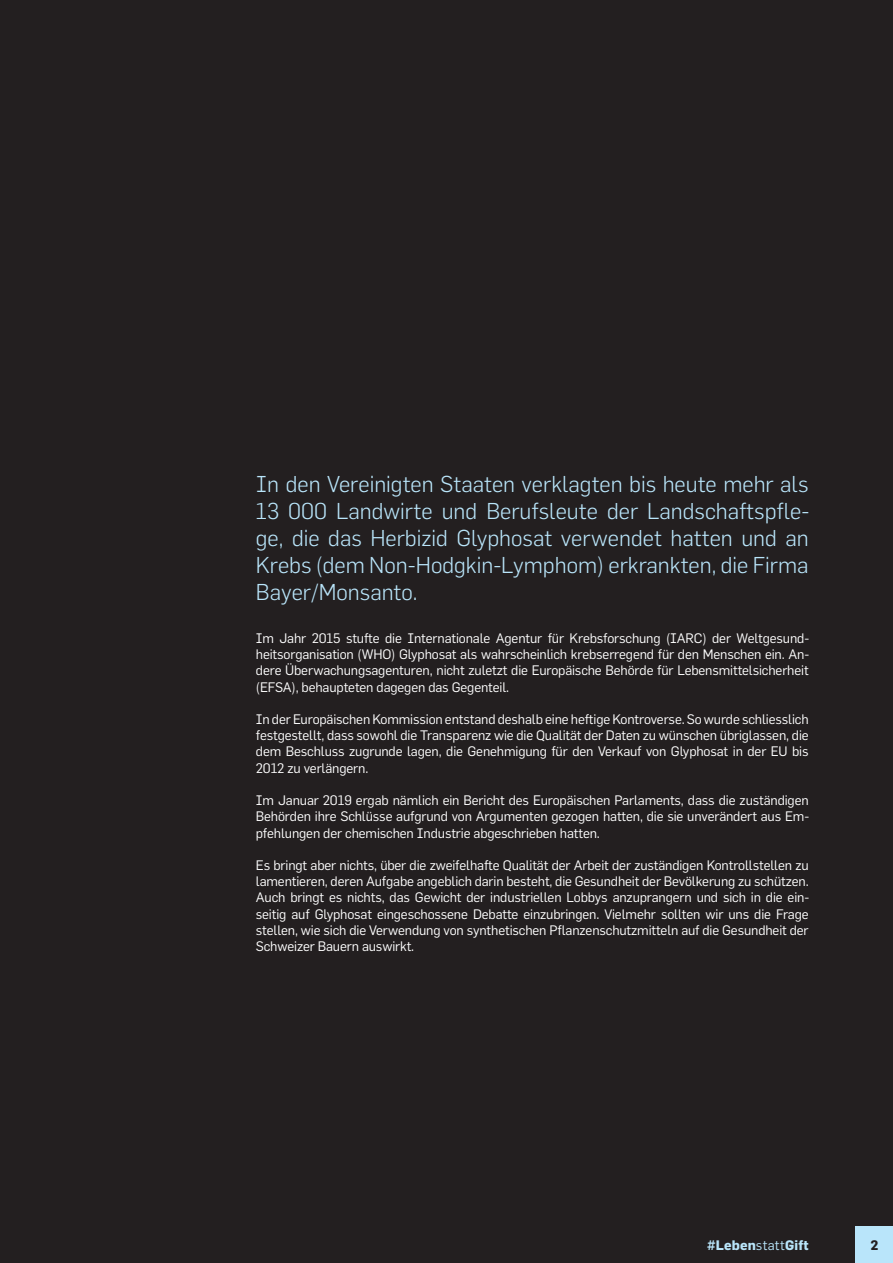
<style>
.page{position:relative;width:893px;height:1263px;background:#231f20}
.page>*{position:absolute;margin:0;border:0;box-sizing:border-box;transform-origin:0 0}
.t1{font:300 22.5px/27px "Flama";color:#b9e5fa;text-align:justify}
.t2{font:13.5px/16.2px "Flama";letter-spacing:-.01em;color:#fff;text-align:justify}
.t3{font:700 13.5px "Flama";letter-spacing:.015em;color:#b9e5fa}
.t4{font:700 13.5px "Flama";color:#231f20}
.s1{font-weight:400}
</style>
<div class="page">
<div style="left:856px;top:1227px;width:37px;height:36px;background:#b9e5fa"></div>
<p class="t1" style="left:256px;top:470px;width:555px">In den Vereinigten Staaten verklagten bis heute mehr als 13 000 Landwirte und Berufsleute der Landschaftspfle&shy;ge, die das Herbizid Glyphosat verwendet hatten und an Krebs (dem Non-Hodgkin-Lymphom) erkrankten, die Firma Bayer/Monsanto.</p>
<p class="t2" style="left:256px;top:630px;width:555px">Im Jahr 2015 stufte die Internationale Agentur für Krebsforschung (IARC) der Weltgesund&shy;heitsorganisation (WHO) Glyphosat als wahrscheinlich krebserregend für den Menschen ein. An&shy;dere Überwachungsagenturen, nicht zuletzt die Europäische Behörde für Lebensmittelsicherheit (EFSA), behaupteten dagegen das Gegenteil.</p>
<p class="t2" style="left:256px;top:711px;width:554px">In der Europäischen Kommission entstand deshalb eine heftige Kontroverse. So wurde schliesslich festgestellt, dass sowohl die Transparenz wie die Qualität der Daten zu wünschen übriglassen, die dem Beschluss zugrunde lagen, die Genehmigung für den Verkauf von Glyphosat in der EU bis 2012 zu verlängern.</p>
<p class="t2" style="left:256px;top:792px;width:555px">Im Januar 2019 ergab nämlich ein Bericht des Europäischen Parlaments, dass die zuständigen Behörden ihre Schlüsse aufgrund von Argumenten gezogen hatten, die sie unverändert aus Em&shy;pfehlungen der chemischen Industrie abgeschrieben hatten.</p>
<p class="t2" style="left:256px;top:857px;width:555px">Es bringt aber nichts, über die zweifelhafte Qualität der Arbeit der zuständigen Kontrollstellen zu lamentieren, deren Aufgabe angeblich darin besteht, die Gesundheit der Bevölkerung zu schützen.<br>Auch bringt es nichts, das Gewicht der industriellen Lobbys anzuprangern und sich in die ein&shy;seitig auf Glyphosat eingeschossene Debatte einzubringen. Vielmehr sollten wir uns die Frage stellen, wie sich die Verwendung von synthetischen Pflanzenschutzmitteln auf die Gesundheit der Schweizer Bauern auswirkt.</p>
<p class="t3" style="left:707px;top:1237px;width:103px">#Leben<span class="s1">statt</span>Gift</p>
<p class="t4" style="left:870px;top:1237px;width:9px">2</p>
</div>
